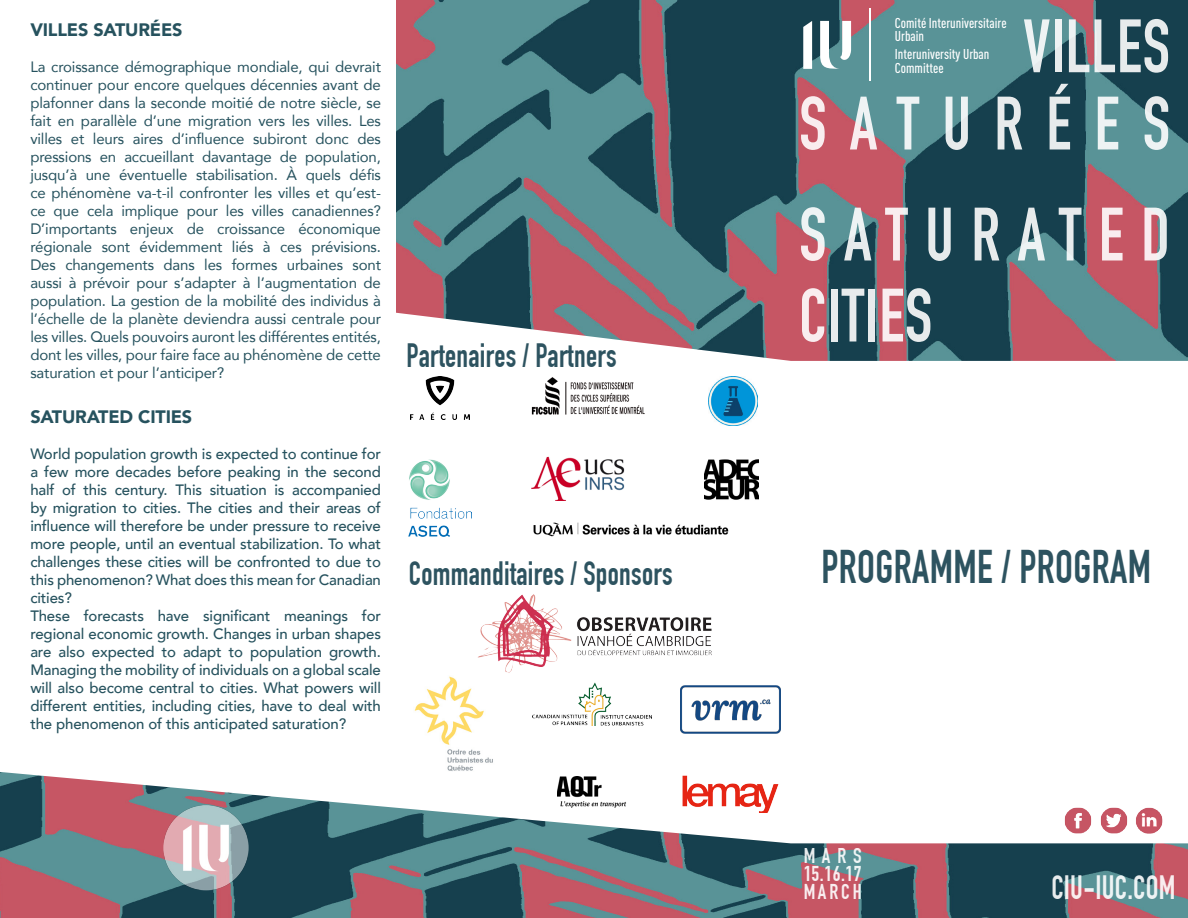
<style>
.page{position:relative;width:1188px;height:918px;background:#fff}
.page>*{position:absolute;margin:0;border:0;box-sizing:border-box;transform-origin:0 0}
.t1{font:700 74.25px/81px "DIN Condensed";letter-spacing:.205em;color:#fff;scale:.91 1}
.t2{font:700 74.25px/77.2px "DIN Condensed";letter-spacing:.315em;color:#fff;text-align:right;scale:.91 1}
.t3{font:700 46.2px "DIN Condensed";letter-spacing:.01em;color:#16404e;scale:.91 1}
.t4{font:700 33px "DIN Condensed";letter-spacing:.01em;color:#16404e;scale:.91 1}
.t5{font:700 33px "DIN Condensed";letter-spacing:.01em;color:#fff;scale:.91 1}
.t6{font:700 21px/18px "DIN Condensed";letter-spacing:.14em;color:#fff;text-align:justify}
.t7{font:900 18px "Avenir";letter-spacing:-.01em;color:#26525e}
.t8{font:15px/18px "Avenir";letter-spacing:-.01em;color:#26525e;text-align:justify}
.t9{font:500 15px/18px "Avenir";letter-spacing:-.01em;color:#26525e;text-align:justify}
.t10{font:500 condensed 14.1px/13.8px "DIN Pro";color:#fff}
</style>
<div class="page">
<img style="left:0;top:772px;width:1188px;height:146px">
<img style="left:396px;top:0;width:792px;height:361px">
<svg style="left:803px;top:21px;width:9px;height:48px"></svg>
<svg style="left:820px;top:21px;width:31px;height:48px"></svg>
<hr style="left:869px;top:8px;width:2px;height:73px;background:#fff">
<img style="left:531px;top:377px;width:114px;height:38px">
<img style="left:410px;top:376px;width:60px;height:43px">
<img style="left:705px;top:459px;width:54px;height:41px">
<img style="left:408px;top:459px;width:64px;height:78px">
<img style="left:531px;top:456px;width:94px;height:44px">
<img style="left:708px;top:376px;width:50px;height:50px">
<img style="left:533px;top:522px;width:196px;height:15px">
<img style="left:414px;top:676px;width:79px;height:95px">
<img style="left:557px;top:776px;width:69px;height:32px">
<img style="left:532px;top:682px;width:119px;height:44px">
<img style="left:680px;top:685px;width:101px;height:49px">
<img style="left:478px;top:594px;width:234px;height:79px">
<img style="left:680px;top:774px;width:101px;height:39px">
<img style="left:154px;top:796px;width:103px;height:104px">
<p class="t7" style="left:30px;top:14px;width:154px">VILLES SATURÉES</p>
<p class="t8" style="left:30px;top:57px;width:352px">La croissance démographique mondiale, qui devrait continuer pour encore quelques décennies avant de plafonner dans la seconde moitié de notre siècle, se fait en parallèle d’une migration vers les villes. Les villes et leurs aires d’influence subiront donc des pressions en accueillant davantage de population, jusqu’à une éventuelle stabilisation. À quels défis ce phénomène va-t-il confronter les villes et qu’est&shy;ce que cela implique pour les villes canadiennes?<br>D’importants enjeux de croissance économique régionale sont évidemment liés à ces prévisions.<br>Des changements dans les formes urbaines sont aussi à prévoir pour s’adapter à l’augmentation de population. La gestion de la mobilité des individus à l’échelle de la planète deviendra aussi centrale pour les villes. Quels pouvoirs auront les différentes entités, dont les villes, pour faire face au phénomène de cette saturation et pour l’anticiper?</p>
<p class="t7" style="left:30px;top:402px;width:163px">SATURATED CITIES</p>
<p class="t9" style="left:30px;top:444px;width:352px">World population growth is expected to continue for a few more decades before peaking in the second half of this century. This situation is accompanied by migration to cities. The cities and their areas of influence will therefore be under pressure to receive more people, until an eventual stabilization. To what challenges these cities will be confronted to due to this phenomenon? What does this mean for Canadian cities?</p>
<p class="t9" style="left:30px;top:606px;width:352px">These forecasts have significant meanings for regional economic growth. Changes in urban shapes are also expected to adapt to population growth.<br>Managing the mobility of individuals on a global scale will also become central to cities. What powers will different entities, including cities, have to deal with the phenomenon of this anticipated saturation?</p>
<h3 class="t4" style="left:407px;top:336px;width:232px">Partenaires / Partners</h3>
<h3 class="t4" style="left:409px;top:554px;width:291px">Commanditaires / Sponsors</h3>
<p class="t10" style="left:895px;top:15px;width:113px">Comité Interuniversitaire<br>Urbain</p>
<p class="t10" style="left:895px;top:46px;width:96px">Interuniversity Urban<br>Committee</p>
<h1 class="t2" style="left:799px;top:8px;width:409px">VILLES<br>SATURÉES</h1>
<h1 class="t1" style="left:799px;top:194px;width:409px">SATURATED<br>CITIES</h1>
<h2 class="t3" style="left:821px;top:540px;width:364px">PROGRAMME / PROGRAM</h2>
<h3 class="t6" style="left:803px;top:847px;width:60px">MARS 15.16.17<br>MARCH</h3>
<h3 class="t5" style="left:1051px;top:869px;width:138px">CIU-IUC.COM</h3>
</div>
